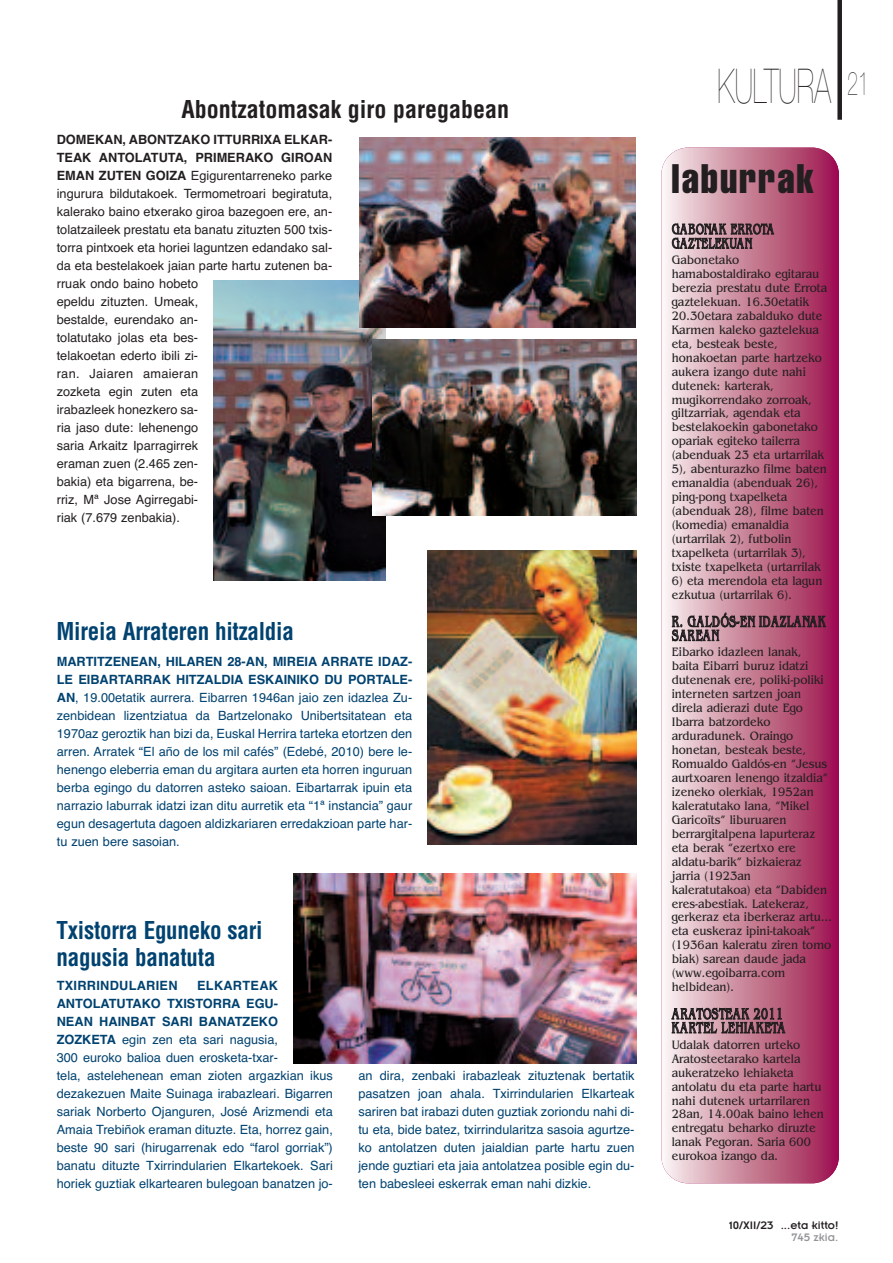
<style>
.page{position:relative;width:893px;height:1263px;background:#fff}
.page>*{position:absolute;margin:0;border:0;box-sizing:border-box;transform-origin:0 0}
.t1{font:200 48px "Helvetica Neue";color:#231f20;scale:.6 1}
.t2{font:extra-condensed 40.5px "Helvetica";letter-spacing:.045em;color:#231f20}
.t3{font:700 condensed 24px/27px "Helvetica";letter-spacing:-.01em;color:#004270;scale:.96 1}
.t4{font:700 condensed 24px "Helvetica";color:#231f20}
.t5{font:15.75px/13.8px "Benguiat";letter-spacing:.06em;color:#231f20;scale:.7 1}
.t6{font:15px/14.2px "Benguiat";letter-spacing:.055em;color:#231f20;scale:.7 1}
.t7{font:12.75px/14px "Benguiat";color:#231f20;scale:.9 1}
.t8{font:12.75px/18px "Helvetica";color:#004270;text-align:justify}
.t9{font:12.75px/18px "Helvetica";color:#231f20}
.t10{font:700 12.75px "Helvetica";letter-spacing:.02em;color:#004270}
.t11{font:12px "Insignia";color:#231f20}
.t12{font:12px "Insignia";color:#939598}
.s1{font-weight:700}
</style>
<div class="page">
<div style="left:837px;top:0;width:5px;height:120px;background:#231f20"></div>
<div style="left:661px;top:148px;width:178px;height:1035px;background:linear-gradient(to right,#f8f2ed,#9b124a);border-radius:27px"></div>
<img style="left:213px;top:281px;width:172px;height:299px">
<img style="left:372px;top:339px;width:264px;height:177px">
<img style="left:293px;top:873px;width:343px;height:190px">
<img style="left:428px;top:550px;width:208px;height:294px">
<img style="left:359px;top:138px;width:276px;height:189px">
<h3 class="t4" style="left:181px;top:96px;width:329px">Abontzatomasak giro paregabean</h3>
<p class="t9" style="left:57px;top:131px;width:277px"><span class="s1">DOMEKAN, ABONTZAKO ITTURRIXA ELKAR-<br>TEAK ANTOLATUTA, PRIMERAKO GIROAN<br>EMAN ZUTEN GOIZA</span> Egigurentarreneko parke ingurura bildutakoek. Termometroari begiratuta, kalerako baino etxerako giroa bazegoen ere, an&shy;tolatzaileek prestatu eta banatu zituzten 500 txis&shy;torra pintxoek eta horiei laguntzen edandako sal&shy;da eta bestelakoek jaian parte hartu zutenen ba&shy;rruak ondo baino hobeto<br>epeldu zituzten. Umeak,<br>bestalde, eurendako an-<br>tolatutako jolas eta bes-<br>telakoetan ederto ibili zi-<br>ran. Jaiaren amaieran<br>zozketa egin zuten eta<br>irabazleek honezkero sa-<br>ria jaso dute: lehenengo<br>saria Arkaitz Iparragirrek<br>eraman zuen (2.465 zen-<br>bakia) eta bigarrena, be-<br>rriz, Mª Jose Agirregabi-<br>riak (7.679 zenbakia).</p>
<h3 class="t3" style="left:57px;top:618px;width:249px">Mireia Arrateren hitzaldia</h3>
<p class="t8" style="left:57px;top:653px;width:357px"><span class="s1">MARTITZENEAN, HILAREN 28-AN, MIREIA ARRATE IDAZ-LE EIBARTARRAK HITZALDIA ESKAINIKO DU PORTALE-AN</span>, 19.00etatik aurrera. Eibarren 1946an jaio zen idazlea Zu&shy;zenbidean lizentziatua da Bartzelonako Unibertsitatean eta 1970az geroztik han bizi da, Euskal Herrira tarteka etortzen den arren. Arratek “El año de los mil cafés” (Edebé, 2010) bere le&shy;henengo eleberria eman du argitara aurten eta horren inguruan berba egingo du datorren asteko saioan. Eibartarrak ipuin eta narrazio laburrak idatzi izan ditu aurretik eta “1ª instancia” gaur egun desagertuta dagoen aldizkariaren erredakzioan parte har&shy;tu zuen bere sasoian.</p>
<h3 class="t3" style="left:57px;top:917px;width:216px">Txistorra Eguneko sari nagusia banatuta</h3>
<p class="t8" style="left:57px;top:977px;width:278px;text-align:left;text-indent:140px"><span class="s1">ELKARTEAK ANTOLATUTAKO TXISTORRA EGU-<br>NEAN HAINBAT SARI BANATZEKO ZOZKETA</span> egin zen eta sari nagusia,<br>300 euroko balioa duen erosketa-txar-<br>tela, astelehenean eman zioten argazkian ikus dezakezuen Maite Suinaga irabazleari. Bigarren sariak Norberto Ojanguren, José Arizmendi eta Amaia Trebiñok eraman dituzte. Eta, horrez gain, beste 90 sari (hirugarrenak edo “farol gorriak”) banatu dituzte Txirrindularien Elkartekoek. Sari horiek guztiak elkartearen bulegoan banatzen jo-</p>
<p class="t10" style="left:57px;top:978px;width:122px">TXIRRINDULARIEN</p>
<p class="t8" style="left:358px;top:1067px;width:278px">an dira, zenbaki irabazleak zituztenak bertatik pasatzen joan ahala. Txirrindularien Elkarteak sariren bat irabazi duten guztiak zoriondu nahi di&shy;tu eta, bide batez, txirrindularitza sasoia agurtze&shy;ko antolatzen duten jaialdian parte hartu zuen jende guztiari eta jaia antolatzea posible egin du&shy;ten babesleei eskerrak eman nahi dizkie.</p>
<h1 class="t1" style="left:718px;top:59px;width:254px">KULTURA <sup>21</sup></h1>
<h2 class="t2" style="left:672px;top:164px;width:144px">laburrak</h2>
<p class="t6" style="left:672px;top:222px;width:147px">GABONAK ERROTA<br>GAZTELEKUAN</p>
<p class="t7" style="left:672px;top:253px;width:174px">Gabonetako hamabostaldirako egitarau berezia prestatu dute Errota gaztelekuan. 16.30etatik<br>20.30etara zabalduko dute<br>Karmen kaleko gaztelekua eta, besteak beste, honakoetan parte hartzeko aukera izango dute nahi dutenek: karterak, mugikorrendako zorroak, giltzarriak, agendak eta bestelakoekin gabonetako opariak egiteko tailerra (abenduak 23 eta urtarrilak<br>5), abenturazko filme baten emanaldia (abenduak 26), ping-pong txapelketa (abenduak 28), filme baten (komedia) emanaldia (urtarrilak 2), futbolin txapelketa (urtarrilak 3), txiste txapelketa (urtarrilak</p>
<p class="t7" style="left:672px;top:573px;width:169px">6) eta merendola eta lagun ezkutua (urtarrilak 6).</p>
<p class="t5" style="left:672px;top:614px;width:221px">R. GALDÓS-EN IDAZLANAK<br>SAREAN</p>
<p class="t7" style="left:672px;top:645px;width:180px">Eibarko idazleen lanak, baita Eibarri buruz idatzi dutenenak ere, poliki-poliki interneten sartzen joan direla adierazi dute Ego<br>Ibarra batzordeko arduradunek. Oraingo honetan, besteak beste,<br>Romualdo Galdós-en “Jesus aurtxoaren lenengo itzaldia” izeneko olerkiak, 1952an kaleratutako lana, “Mikel<br>Garicoïts” liburuaren berrargitalpena lapurteraz eta berak “ezertxo ere aldatu-barik” bizkaieraz jarria (1923an kaleratutakoa) eta “Dabiden eres-abestiak. Latekeraz, gerkeraz eta iberkeraz artu... eta euskeraz ipini-takoak” (1936an kaleratu ziren tomo biak) sarean daude jada (www.egoibarra.com helbidean).</p>
<p class="t5" style="left:672px;top:1007px;width:163px">ARATOSTEAK 2011<br>KARTEL LEHIAKETA</p>
<p class="t7" style="left:672px;top:1037px;width:170px">Udalak datorren urteko<br>Aratosteetarako kartela aukeratzeko lehiaketa antolatu du eta parte hartu nahi dutenek urtarrilaren<br>28an, 14.00ak baino lehen entregatu beharko diruzte lanak Pegoran. Saria 600 eurokoa izango da.</p>
<p class="t11" style="left:729px;top:1222px;width:111px">10/XII/23 ...eta kitto!</p>
<p class="t12" style="left:791px;top:1234px;width:48px">745 zkia.</p>
</div>
